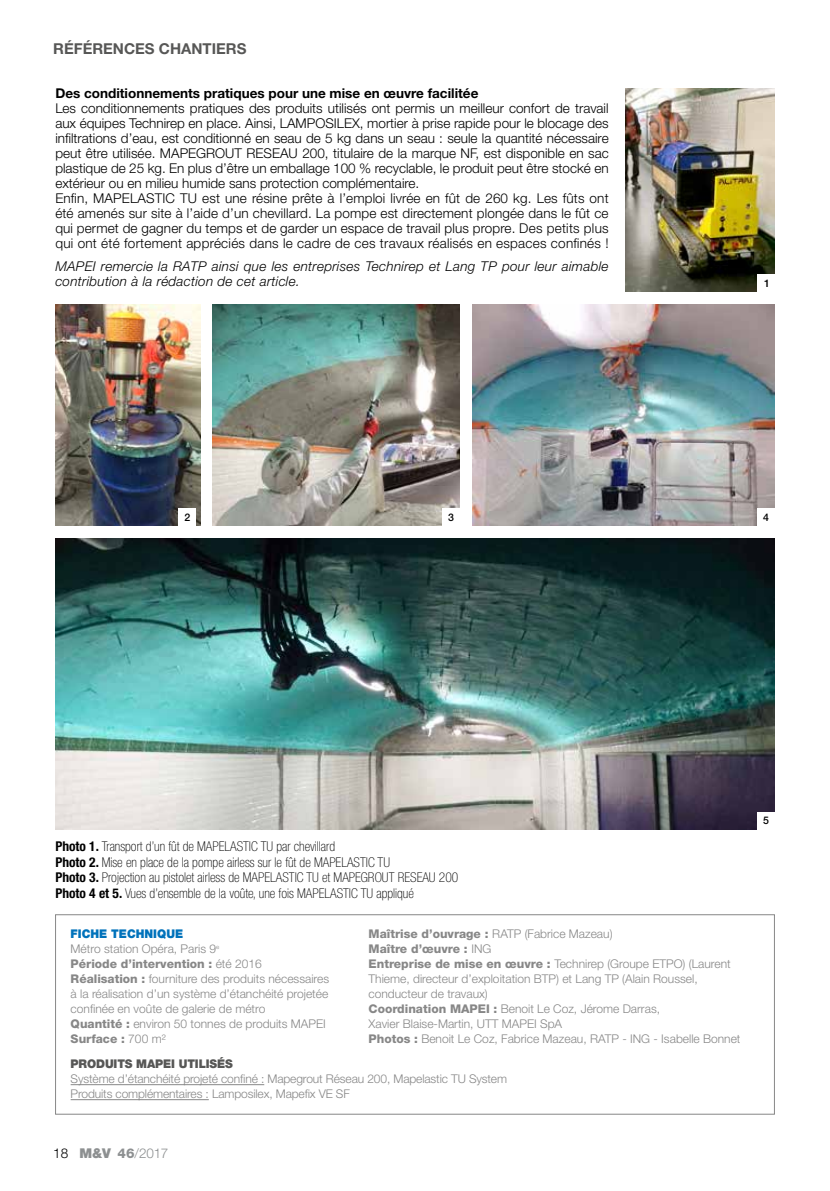
<style>
.page{position:relative;width:830px;height:1191px;background:#fff}
.page>*{position:absolute;margin:0;border:0;box-sizing:border-box;transform-origin:0 0}
.t1{font:700 15px "Helvetica Neue LT Std";color:#575756}
.t2{font:300 13.5px/15px "Helvetica Neue LT Std";color:#000}
.t3{font:100 condensed 13.5px/15.8px "Helvetica Neue LT Std";color:#000}
.t4{font:italic 300 13.5px/15px "Helvetica Neue LT Std";letter-spacing:.02em;color:#000}
.t5{font:700 13.5px "Helvetica Neue LT Std";color:#000}
.t6{font:300 13.5px "Helvetica Neue LT Std";letter-spacing:-.005em;color:#8d9091}
.t7{font:300 12px/15px "Helvetica Neue LT Std";color:#878787}
.t8{font:900 12px "Helvetica Neue LT Std";letter-spacing:-.01em;color:#575756;scale:.96 1}
.t9{font:500 10.5px "Helvetica Neue LT Std";color:#000}
.s1{font-weight:700}
.s2{font-weight:800}
.s3{font-weight:900;color:#0072bb}
.s4{color:#000}
.s5{font-weight:900}
</style>
<div class="page">
<img style="left:55px;top:538px;width:719px;height:291px">
<div style="left:757px;top:812px;width:17px;height:17px;background:#fff"></div>
<div style="left:55px;top:914px;width:719px;height:200px;background:#fff;border:1px solid #878787"></div>
<hr style="left:71px;top:1084px;width:193px;height:1px;background:#878787">
<hr style="left:71px;top:1099px;width:138px;height:1px;background:#878787">
<img style="left:472px;top:304px;width:302px;height:221px">
<img style="left:213px;top:304px;width:246px;height:221px">
<img style="left:55px;top:304px;width:145px;height:221px">
<img style="left:625px;top:89px;width:149px;height:202px">
<div style="left:757px;top:274px;width:17px;height:17px;background:#fff"></div>
<div style="left:757px;top:508px;width:17px;height:17px;background:#fff"></div>
<div style="left:442px;top:508px;width:17px;height:17px;background:#fff"></div>
<div style="left:179px;top:508px;width:17px;height:17px;background:#fff"></div>
<p class="t1" style="left:53px;top:39px;width:195px">RÉFÉRENCES CHANTIERS</p>
<p class="t5" style="left:55px;top:85px;width:424px">Des conditionnements pratiques pour une mise en œuvre facilitée</p>
<p class="t2" style="left:55px;top:101px;width:554px">Les conditionnements pratiques des produits utilisés ont permis un meilleur confort de travail aux équipes Technirep en place. Ainsi, LAMPOSILEX, mortier à prise rapide pour le blocage des infiltrations d’eau, est conditionné en seau de 5 kg dans un seau : seule la quantité nécessaire peut être utilisée. MAPEGROUT RESEAU 200, titulaire de la marque NF, est disponible en sac plastique de 25 kg. En plus d’être un emballage 100 % recyclable, le produit peut être stocké en extérieur ou en milieu humide sans protection complémentaire.<br>Enfin, MAPELASTIC TU est une résine prête à l’emploi livrée en fût de 260 kg. Les fûts ont été amenés sur site à l’aide d’un chevillard. La pompe est directement plongée dans le fût ce qui permet de gagner du temps et de garder un espace de travail plus propre. Des petits plus qui ont été fortement appréciés dans le cadre de ces travaux réalisés en espaces confinés !</p>
<p class="t4" style="left:55px;top:258px;width:554px">MAPEI remercie la RATP ainsi que les entreprises Technirep et Lang TP pour leur aimable contribution à la rédaction de cet article.</p>
<p class="t9" style="left:763px;top:277px;width:7px">1</p>
<p class="t9" style="left:184px;top:510px;width:7px">2</p>
<p class="t9" style="left:448px;top:510px;width:7px">3</p>
<p class="t9" style="left:762px;top:510px;width:7px">4</p>
<p class="t3" style="left:55px;top:838px;width:404px"><span class="s1">Photo 1.</span> Transport d’un fût de MAPELASTIC TU par chevillard<br><span class="s1">Photo 2.</span> Mise en place de la pompe airless sur le fût de MAPELASTIC TU<br><span class="s1">Photo 3.</span> Projection au pistolet airless de MAPELASTIC TU et MAPEGROUT RESEAU 200<br><span class="s1">Photo 4 et 5.</span> Vues d’ensemble de la voûte, une fois MAPELASTIC TU appliqué</p>
<p class="t7" style="left:368px;top:926px;width:373px"><span class="s2">Maîtrise d’ouvrage :</span> RATP (Fabrice Mazeau)<br><span class="s2">Maître d’œuvre :</span> ING<br><span class="s2">Entreprise de mise en œuvre :</span> Technirep (Groupe ETPO) (Laurent Thieme, directeur d’exploitation BTP) et Lang TP (Alain Roussel, conducteur de travaux)<br><span class="s2">Coordination MAPEI :</span> Benoit Le Coz, Jérome Darras,<br>Xavier Blaise-Martin, UTT MAPEI SpA<br><span class="s2">Photos :</span> Benoit Le Coz, Fabrice Mazeau, RATP - ING - Isabelle Bonnet</p>
<p class="t7" style="left:71px;top:926px;width:260px"><span class="s3">FICHE TECHNIQUE<br></span>Métro station Opéra, Paris 9<sup>e<br></sup><span class="s2">Période d’intervention :</span> été 2016<br><span class="s2">Réalisation :</span> fourniture des produits nécessaires à la réalisation d’un système d’étanchéité projetée confinée en voûte de galerie de métro<br><span class="s2">Quantité :</span> environ 50 tonnes de produits MAPEI <span class="s2">Surface :</span> 700 m²</p>
<p class="t8" style="left:71px;top:1057px;width:170px">PRODUITS MAPEI UTILISÉS</p>
<p class="t7" style="left:71px;top:1071px;width:437px">Système d’étanchéité projeté confiné : Mapegrout Réseau 200, Mapelastic TU System<br>Produits complémentaires : Lamposilex, Mapefix VE SF</p>
<p class="t6" style="left:53px;top:1145px;width:117px"><span class="s4">18</span> <span class="s5">M&amp;V</span> <span class="s2">46</span>/2017</p>
<p class="t9" style="left:762px;top:814px;width:7px">5</p>
</div>
